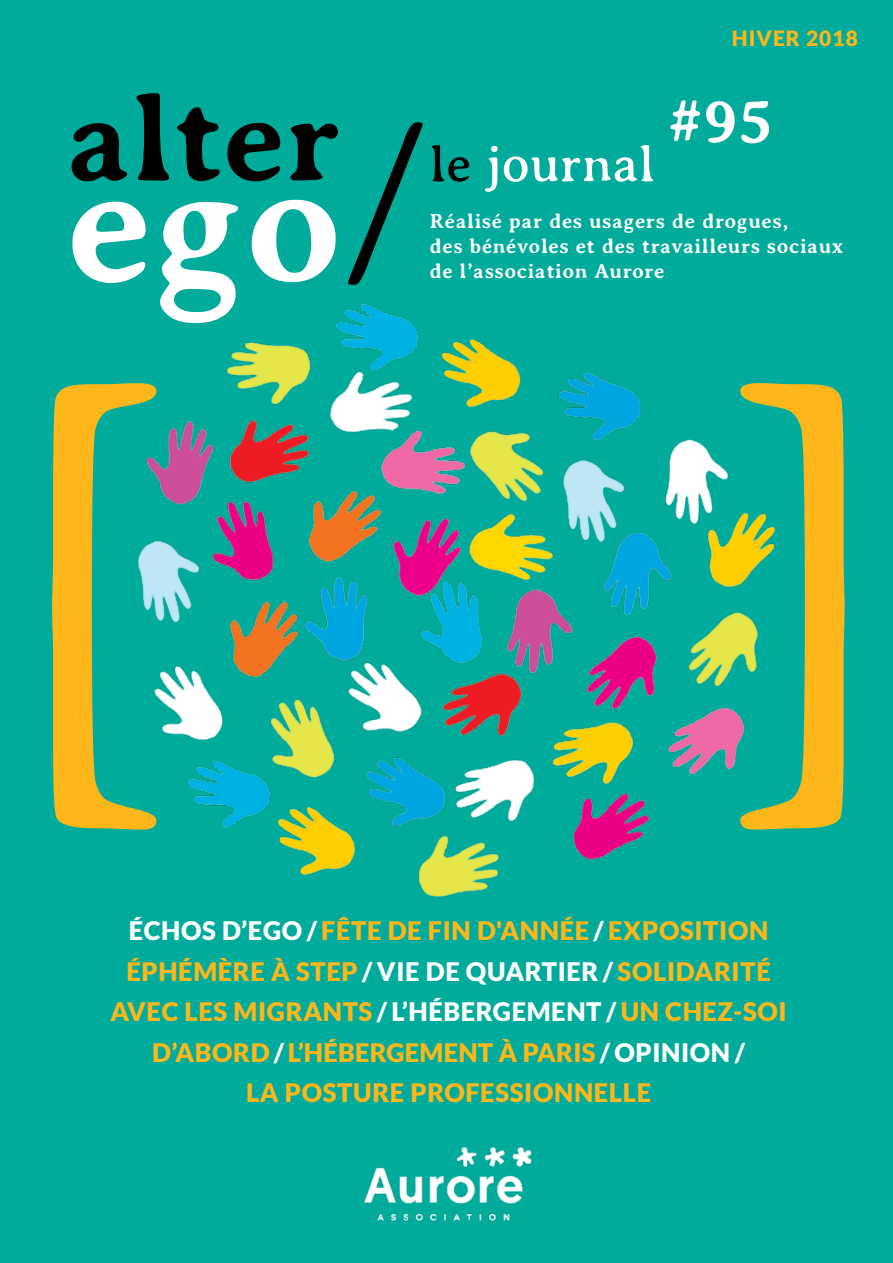
<style>
.page{position:relative;width:893px;height:1263px;background:#00ab9b}
.page>*{position:absolute;margin:0;border:0;box-sizing:border-box;transform-origin:0 0}
.t1{font:300 525px "Averia Serif";color:#fdb71b}
.t2{font:700 174.6px "Averia Serif";color:#fff}
.t3{font:700 125.7px "Averia Serif";color:#000}
.t4{font:700 62.85px "Averia Serif";color:#fff}
.t5{font:52.35px "Averia Serif";color:#fff}
.t6{font:900 25.5px/40.5px "Lato";letter-spacing:.025em;color:#fdb71b}
.t7{font:900 25.5px "Lato";color:#fff}
.t8{font:700 21px/25.2px "Averia Serif";letter-spacing:.025em;color:#fff}
.t9{font:900 21px "Lato";letter-spacing:.05em;color:#fdb71b}
.s1{font-weight:300;font-size:209.55px;color:#000}
.s2{color:#000}
.s3{color:#fff}
</style>
<div class="page">
<img style="left:364px;top:1147px;width:168px;height:74px">
<img style="left:138px;top:303px;width:602px;height:594px">
<svg style="left:740px;top:512px;width:35px;height:229px"></svg>
<p class="t9" style="left:732px;top:26px;width:128px">HIVER 2018</p>
<h3 class="t3" style="left:66px;top:68px;width:276px">alter</h3>
<h3 class="t4" style="left:668px;top:86px;width:106px">#95</h3>
<h2 class="t2" style="left:67px;top:126px;width:364px">ego<span class="s1">/</span></h2>
<h3 class="t5" style="left:429px;top:135px;width:227px"><span class="s2">le</span> journal</h3>
<p class="t8" style="left:429px;top:208px;width:415px">Réalisé par des usagers de drogues,<br>des bénévoles et des travailleurs sociaux de l’association Aurore</p>
<h1 class="t1" style="left:2px;top:292px;width:180px">[</h1>
<p class="t6" style="left:129px;top:910px;width:641px"><span class="s3">ÉCHOS D’EGO /</span> FÊTE DE FIN D'ANNÉE <span class="s3">/</span> EXPOSITION</p>
<p class="t6" style="left:126px;top:951px;width:643px">ÉPHÉMÈRE À STEP <span class="s3">/ VIE DE QUARTIER /</span> SOLIDARITÉ</p>
<p class="t6" style="left:110px;top:991px;width:35px">AVEC</p>
<p class="t6" style="left:152px;top:991px;width:636px;text-indent:32px">LES MIGRANTS <span class="s3">/ L’HÉBERGEMENT /</span> UN CHEZ-SOI<br>D’ABORD <span class="s3">/</span> L’HÉBERGEMENT À PARIS <span class="s3">/ OPINI</span></p>
<p class="t7" style="left:690px;top:1038px;width:56px">ON /</p>
<p class="t6" style="left:246px;top:1072px;width:215px">LA POSTURE PROFESS</p>
<p class="t6" style="left:524px;top:1072px;width:126px">IONNELLE</p>
</div>
